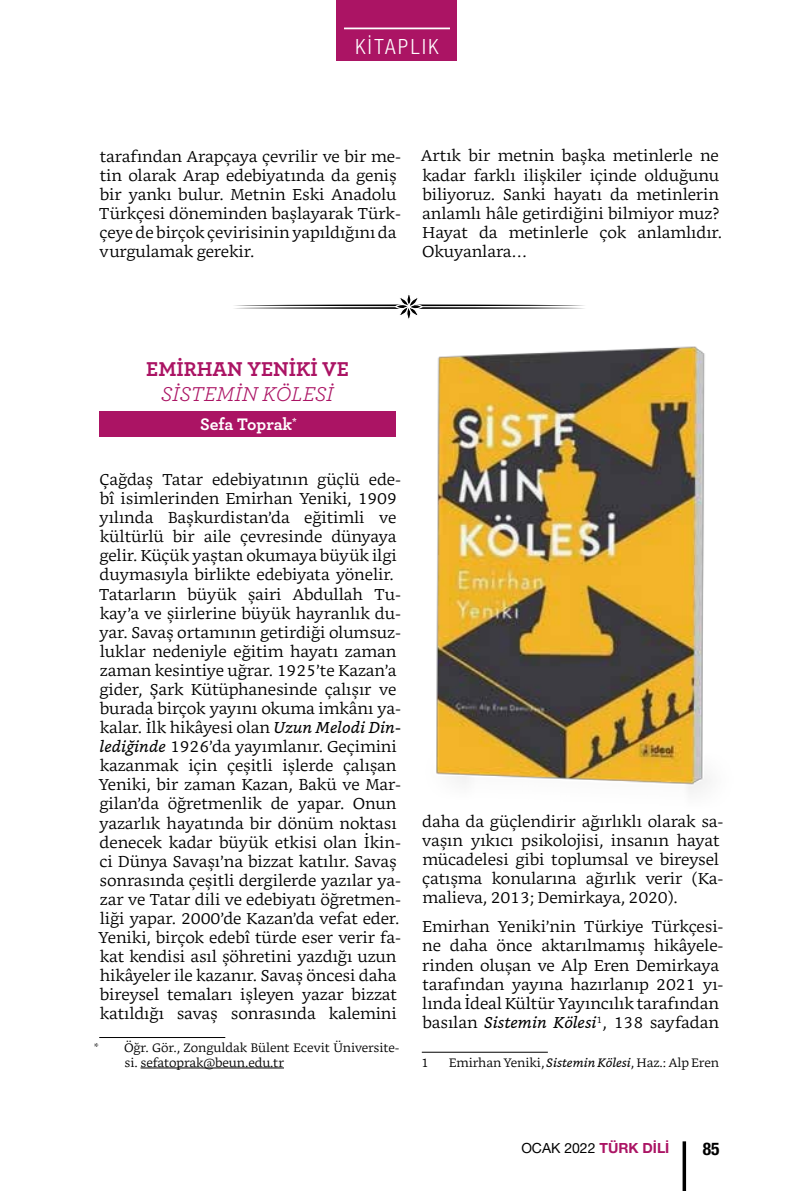
<style>
.page{position:relative;width:794px;height:1191px;background:#fff}
.page>*{position:absolute;margin:0;border:0;box-sizing:border-box;transform-origin:0 0}
.t1{font:700 21px "Archer";color:#ab1464}
.t2{font:italic 21px "Archer";color:#ab1464}
.t3{font:300 condensed 21px "Helvetica Neue LT Pro";letter-spacing:.12em;color:#fff}
.t4{font:700 17.5px "Archer";letter-spacing:-.005em;color:#fff}
.t5{font:700 condensed 17.5px "Helvetica Neue LT Pro";color:#000}
.t6{font:300 15.75px/19.1px "Bookerly";color:#000}
.t7{font:14px "Helvetica Neue LT Pro";color:#000}
.t8{font:300 12.25px/14.7px "Bookerly";color:#000}
.s1{font-weight:400;font-style:italic}
.s2{font-weight:700;color:#ab1464}
</style>
<div class="page">
<div style="left:337px;top:0;width:120px;height:61px;background:#ab1464"></div>
<hr style="left:344px;top:28px;width:106px;height:1px;background:#fff">
<svg style="left:682px;top:1141px;width:4px;height:50px"></svg>
<svg style="left:234px;top:294px;width:350px;height:25px"></svg>
<div style="left:99px;top:411px;width:297px;height:26px;background:#ab1464"></div>
<hr style="left:99px;top:1037px;width:126px;height:1px;background:#000">
<hr style="left:140px;top:1067px;width:144px;height:1px;background:#000">
<hr style="left:422px;top:1051px;width:126px;height:1px;background:#000">
<img style="left:436px;top:346px;width:272px;height:446px">
<h1 class="t3" style="left:355px;top:34px;width:85px">KİTAPLIK</h1>
<p class="t6" style="left:99px;top:146px;width:303px">tarafından Arapçaya çevrilir ve bir me&shy;tin olarak Arap edebiyatında da geniş bir yankı bulur. Metnin Eski Anadolu Türkçesi döneminden başlayarak Türk&shy;çeye de birçok çevirisinin yapıldığını da vurgulamak gerekir.</p>
<p class="t6" style="left:421px;top:146px;width:303px">Artık bir metnin başka metinlerle ne kadar farklı ilişkiler içinde olduğunu biliyoruz. Sanki hayatı da metinlerin anlamlı hâle getirdiğini bilmiyor muz?<br>Hayat da metinlerle çok anlamlıdır.<br>Okuyanlara…</p>
<h1 class="t1" style="left:146px;top:353px;width:204px">EMİRHAN YENİKİ VE</h1>
<h1 class="t2" style="left:161px;top:379px;width:174px">SİSTEMİN KÖLESİ</h1>
<p class="t4" style="left:200px;top:411px;width:98px">Sefa Toprak<sup>*</sup></p>
<p class="t6" style="left:98px;top:470px;width:304px">Çağdaş Tatar edebiyatının güçlü ede&shy;bî isimlerinden Emirhan Yeniki, 1909 yılında Başkurdistan’da eğitimli ve kültürlü bir aile çevresinde dünyaya gelir. Küçük yaştan okumaya büyük ilgi duymasıyla birlikte edebiyata yönelir.<br>Tatarların büyük şairi Abdullah Tu&shy;kay’a ve şiirlerine büyük hayranlık du&shy;yar. Savaş ortamının getirdiği olumsuz&shy;luklar nedeniyle eğitim hayatı zaman zaman kesintiye uğrar. 1925’te Kazan’a gider, Şark Kütüphanesinde çalışır ve burada birçok yayını okuma imkânı ya&shy;kalar. İlk hikâyesi olan <span class="s1">Uzun Melodi Din&shy;lediğinde</span> 1926’da yayımlanır. Geçimini kazanmak için çeşitli işlerde çalışan Yeniki, bir zaman Kazan, Bakü ve Mar&shy;gilan’da öğretmenlik de yapar. Onun yazarlık hayatında bir dönüm noktası denecek kadar büyük etkisi olan İkin&shy;ci Dünya Savaşı’na bizzat katılır. Savaş sonrasında çeşitli dergilerde yazılar ya&shy;zar ve Tatar dili ve edebiyatı öğretmen&shy;liği yapar. 2000’de Kazan’da vefat eder.<br>Yeniki, birçok edebî türde eser verir fa&shy;kat kendisi asıl şöhretini yazdığı uzun hikâyeler ile kazanır. Savaş öncesi daha bireysel temaları işleyen yazar bizzat katıldığı savaş sonrasında kalemini</p>
<p class="t8" style="left:125px;top:1040px;width:276px;text-indent:-30px">* Öğr. Gör., Zonguldak Bülent Ecevit Üniversite&shy;si. sefatoprak@beun.edu.tr</p>
<p class="t6" style="left:422px;top:812px;width:303px">daha da güçlendirir ağırlıklı olarak sa&shy;vaşın yıkıcı psikolojisi, insanın hayat mücadelesi gibi toplumsal ve bireysel çatışma konularına ağırlık verir (Ka&shy;malieva, 2013; Demirkaya, 2020).</p>
<p class="t6" style="left:422px;top:917px;width:303px">Emirhan Yeniki’nin Türkiye Türkçesi&shy;ne daha önce aktarılmamış hikâyele&shy;rinden oluşan ve Alp Eren Demirkaya tarafından yayına hazırlanıp 2021 yı&shy;lında İdeal Kültür Yayıncılık tarafından basılan <span class="s1">Sistemin Kölesi</span><sup>1</sup>, 138 sayfadan</p>
<p class="t8" style="left:421px;top:1055px;width:9px">1</p>
<p class="t8" style="left:449px;top:1055px;width:272px">Emirhan Yeniki, <span class="s1">Sistemin Kölesi</span>, Haz.: Alp Eren</p>
<p class="t7" style="left:521px;top:1139px;width:150px">OCAK 2022 <span class="s2">TÜRK DİLİ</span></p>
<p class="t5" style="left:702px;top:1138px;width:18px">85</p>
</div>
